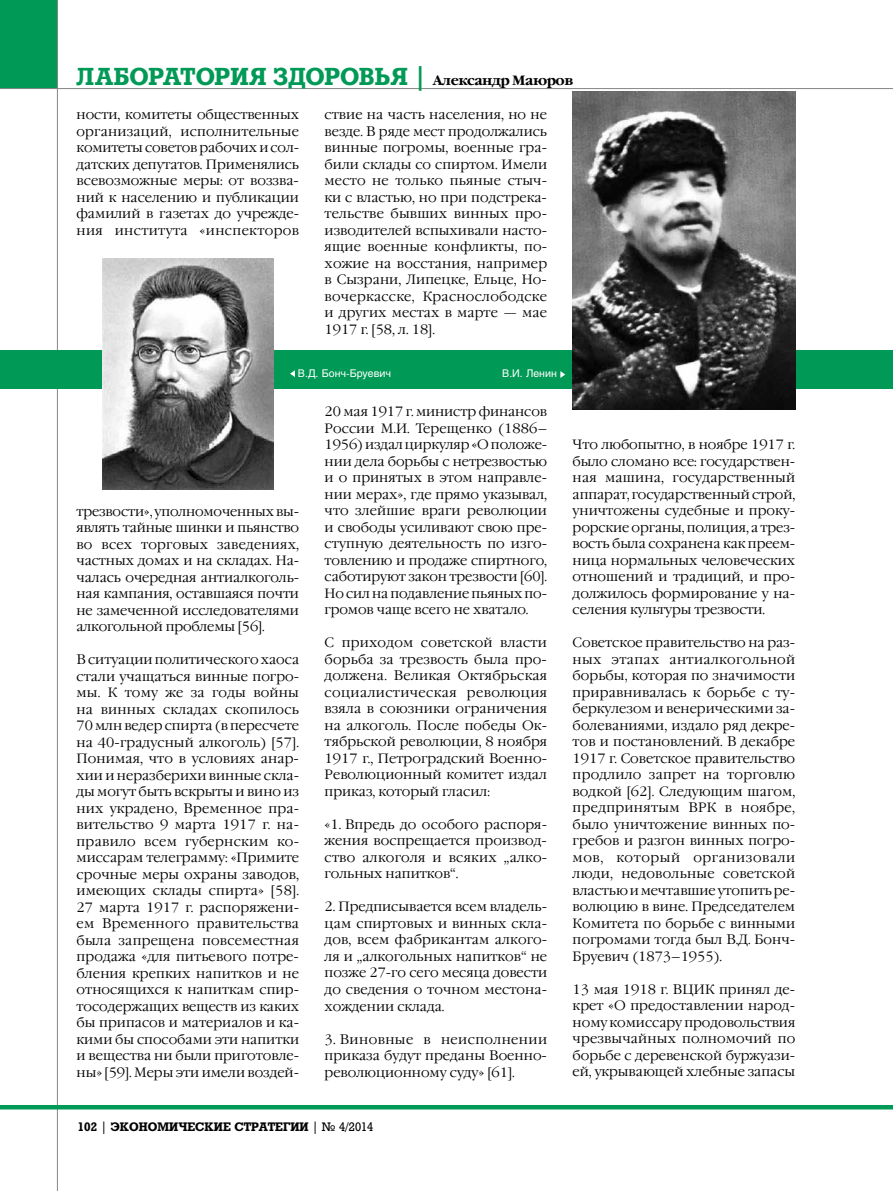
<style>
.page{position:relative;width:893px;height:1191px;background:#fff}
.page>*{position:absolute;margin:0;border:0;box-sizing:border-box;transform-origin:0 0}
.t1{font:700 24px "Rodeo";letter-spacing:-.005em;color:#095}
.t2{font:300 13.5px/16.5px "Garamond C";color:#000;text-align:justify}
.t3{font:700 12px "Rodeo";color:#000}
.t4{font:10.5px "Helios";color:#fff}
.s1{font-family:"Garamond C";font-size:13.5px;color:#000}
.s2{font-weight:400}
</style>
<div class="page">
<div style="left:0;top:0;width:58px;height:89px;background:#095"></div>
<hr style="left:57px;top:0;width:1px;height:1191px;background:#868786">
<hr style="left:0;top:88px;width:893px;height:1px;background:#868786">
<hr style="left:0;top:1105px;width:893px;height:4px;background:#095">
<div style="left:0;top:350px;width:893px;height:38px;background:#095"></div>
<img style="left:102px;top:258px;width:171px;height:232px">
<img style="left:573px;top:91px;width:222px;height:318px">
<svg style="left:290px;top:370px;width:5px;height:7px"></svg>
<svg style="left:560px;top:371px;width:5px;height:7px"></svg>
<h1 class="t1" style="left:77px;top:62px;width:498px">лаборатория здоровья | <span class="s1">Александр Маюров</span></h1>
<p class="t2" style="left:77px;top:107px;width:224px">ности, комитеты общественных организаций, исполнительные комитеты советов рабочих и сол&shy;датских депутатов. Применялись всевозможные меры: от воззва&shy;ний к населению и публикации фамилий в газетах до учрежде&shy;ния института «инспекторов</p>
<p class="t2" style="left:325px;top:107px;width:224px">ствие на часть населения, но не везде. В ряде мест продолжались винные погромы, военные гра&shy;били склады со спиртом. Имели место не только пьяные стыч&shy;ки с властью, но при подстрека&shy;тельстве бывших винных про&shy;изводителей вспыхивали насто&shy;ящие военные конфликты, по&shy;хожие на восстания, например в Сызрани, Липецке, Ельце, Но&shy;вочеркасске, Краснослободске и других местах в марте — мае 1917 г. [58, л. 18].</p>
<p class="t4" style="left:298px;top:367px;width:95px">В.Д. Бонч-Бруевич</p>
<p class="t4" style="left:502px;top:367px;width:56px">В.И. Ленин</p>
<p class="t2" style="left:77px;top:503px;width:224px">трезвости», уполномоченных вы&shy;являть тайные шинки и пьянство во всех торговых заведениях, частных домах и на складах. На&shy;чалась очередная антиалкоголь&shy;ная кампания, оставшаяся почти не замеченной исследователями алкогольной проблемы [56].</p>
<p class="t2" style="left:77px;top:651px;width:224px">В ситуации политического хаоса стали учащаться винные погро&shy;мы. К тому же за годы войны на винных складах скопилось 70 млн ведер спирта (в пересчете на 40-градусный алкоголь) [57].<br>Понимая, что в условиях анар&shy;хии и неразберихи винные скла&shy;ды могут быть вскрыты и вино из них украдено, Временное пра&shy;вительство 9 марта 1917 г. на&shy;правило всем губернским ко&shy;миссарам телеграмму: «Примите срочные меры охраны заводов, имеющих склады спирта» [58].<br>27 марта 1917 г. распоряжени&shy;ем Временного правительства была запрещена повсеместная продажа «для питьевого потре&shy;бления крепких напитков и не относящихся к напиткам спир&shy;тосодержащих веществ из каких бы припасов и материалов и ка&shy;кими бы способами эти напитки и вещества ни были приготовле&shy;ны» [59]. Меры эти имели воздей-</p>
<p class="t2" style="left:325px;top:404px;width:224px">20 мая 1917 г. министр финансов России М.И. Терещенко (1886– 1956) издал циркуляр «О положе&shy;нии дела борьбы с нетрезвостью и о принятых в этом направле&shy;нии мерах», где прямо указывал, что злейшие враги революции и свободы усиливают свою пре&shy;ступную деятельность по изго&shy;товлению и продаже спиртного, саботируют закон трезвости [60].<br>Но сил на подавление пьяных по&shy;громов чаще всего не хватало.</p>
<p class="t2" style="left:325px;top:635px;width:224px">С приходом советской власти борьба за трезвость была про&shy;должена. Великая Октябрьская социалистическая революция взяла в союзники ограничения на алкоголь. После победы Ок&shy;тябрьской революции, 8 ноября 1917 г., Петроградский Военно-Революционный комитет издал приказ, который гласил:</p>
<p class="t2" style="left:325px;top:816px;width:224px">«1. Впредь до особого распоря&shy;жения воспрещается производ&shy;ство алкоголя и всяких „алко&shy;гольных напитков“.</p>
<p class="t2" style="left:325px;top:899px;width:224px">2. Предписывается всем владель&shy;цам спиртовых и винных скла&shy;дов, всем фабрикантам алкого&shy;ля и „алкогольных напитков“ не позже 27-го сего месяца довести до сведения о точном местона&shy;хождении склада.</p>
<p class="t2" style="left:325px;top:1031px;width:224px">3. Виновные в неисполнении приказа будут преданы Военно&shy;революционному суду» [61].</p>
<p class="t2" style="left:573px;top:437px;width:224px">Что любопытно, в ноябре 1917 г. было сломано все: государствен&shy;ная машина, государственный аппарат, государственный строй, уничтожены судебные и проку&shy;рорские органы, полиция, а трез&shy;вость была сохранена как преем&shy;ница нормальных человеческих отношений и традиций, и про&shy;должилось формирование у на&shy;селения культуры трезвости.</p>
<p class="t2" style="left:573px;top:635px;width:224px">Советское правительство на раз&shy;ных этапах антиалкогольной борьбы, которая по значимости приравнивалась к борьбе с ту&shy;беркулезом и венерическими за&shy;болеваниями, издало ряд декре&shy;тов и постановлений. В декабре 1917 г. Советское правительство продлило запрет на торговлю водкой [62]. Следующим шагом, предпринятым ВРК в ноябре, было уничтожение винных по&shy;гребов и разгон винных погро&shy;мов, который организовали люди, недовольные советской властью и мечтавшие утопить ре&shy;волюцию в вине. Председателем Комитета по борьбе с винными погромами тогда был В.Д. Бонч-Бруевич (1873–1955).</p>
<p class="t2" style="left:573px;top:981px;width:224px">13 мая 1918 г. ВЦИК принял де&shy;крет «О предоставлении народ&shy;ному комиссару продовольствия чрезвычайных полномочий по борьбе с деревенской буржуази&shy;ей, укрывающей хлебные запасы</p>
<p class="t3" style="left:78px;top:1119px;width:297px">102 <span class="s2">|</span> ЭКОНОМИЧЕСКИЕ СТРАТЕГИИ <span class="s2">| № 4/2014</span></p>
</div>
